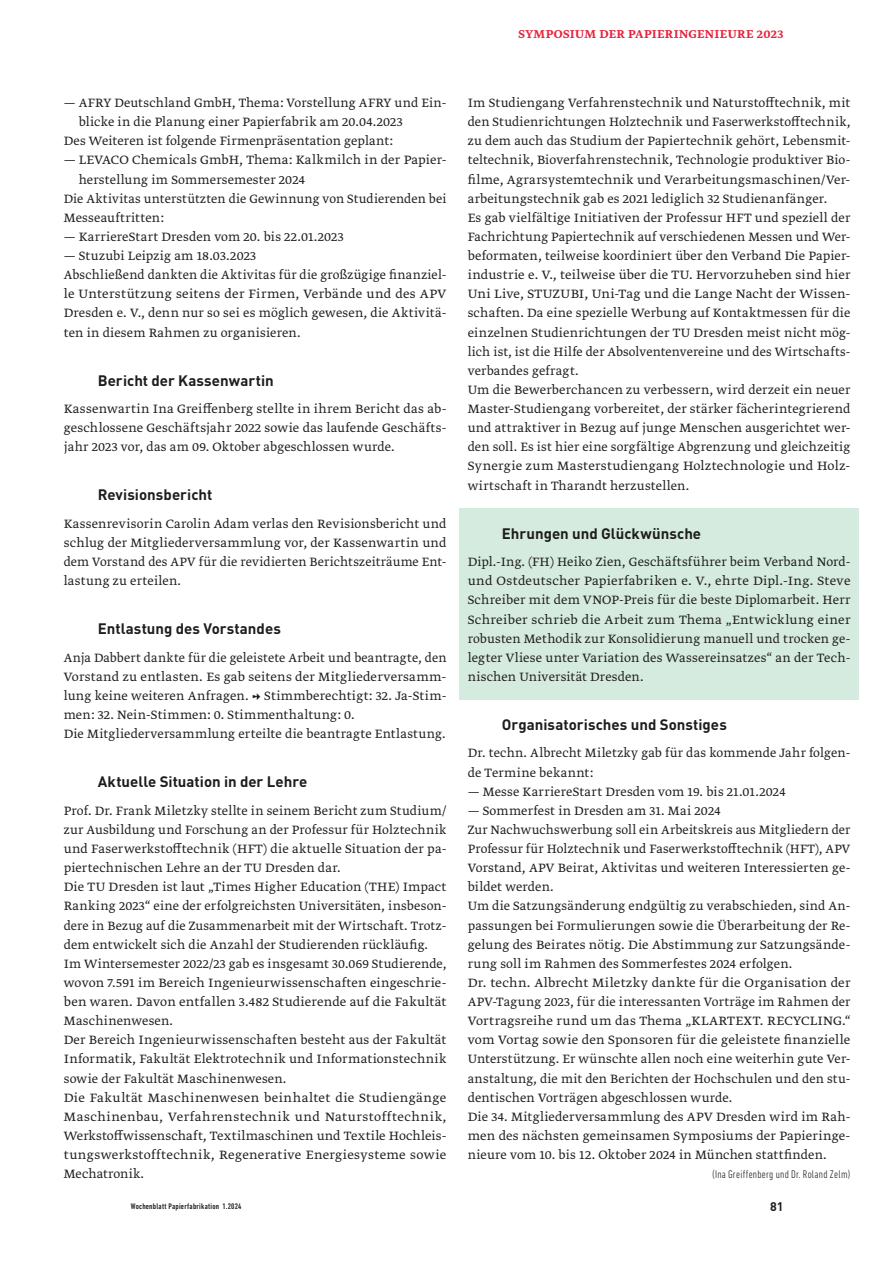
<style>
.page{position:relative;width:893px;height:1263px;background:#fff}
.page>*{position:absolute;margin:0;border:0;box-sizing:border-box;transform-origin:0 0}
.t1{font:700 15px "DIN Pro";color:#1d1d1b}
.t2{font:300 14.25px/19.2px "Greta Text Std";letter-spacing:.015em;color:#1d1d1b}
.t3{font:500 13.5px "Greta Text Std";letter-spacing:.025em;color:#e6233d}
.t4{font:700 12.3px "DIN Pro";color:#1d1d1b}
.t5{font:300 condensed 11.25px "DIN Next LT Pro";letter-spacing:.025em;color:#1d1d1b}
.t6{font:500 condensed 8.25px "DIN Next LT Pro";letter-spacing:.03em;color:#1d1d1b}
</style>
<div class="page">
<div style="left:459px;top:509px;width:400px;height:191px;background:#d6ebe0"></div>
<p class="t3" style="left:518px;top:26px;width:267px">SYMPOSIUM DER PAPIERINGENIEURE 2023</p>
<p class="t2" style="left:64px;top:94px;width:384px">— AFRY Deutschland GmbH, Thema: Vorstellung AFRY und Ein-</p>
<p class="t2" style="left:79px;top:113px;width:325px">blicke in die Planung einer Papierfabrik am 20.04.2023</p>
<p class="t2" style="left:64px;top:132px;width:331px">Des Weiteren ist folgende Firmenpräsentation geplant:</p>
<p class="t2" style="left:64px;top:151px;width:384px">— LEVACO Chemicals GmbH, Thema: Kalkmilch in der Papier-</p>
<p class="t2" style="left:79px;top:170px;width:228px">herstellung im Sommersemester 2024</p>
<p class="t2" style="left:64px;top:190px;width:384px">Die Aktivitas unterstützten die Gewinnung von Studierenden bei</p>
<p class="t2" style="left:64px;top:209px;width:102px">Messeauftritten:</p>
<p class="t2" style="left:64px;top:228px;width:281px">— KarriereStart Dresden vom 20. bis 22.01.2023</p>
<p class="t2" style="left:64px;top:247px;width:384px">— Stuzubi Leipzig am 18.03.2023<br>Abschließend dankten die Aktivitas für die großzügige finanziel&shy;le Unterstützung seitens der Firmen, Verbände und des APV Dresden e. V., denn nur so sei es möglich gewesen, die Aktivitä&shy;ten in diesem Rahmen zu organisieren.</p>
<p class="t1" style="left:98px;top:368px;width:177px">Bericht der Kassenwartin</p>
<p class="t2" style="left:64px;top:400px;width:384px;text-align:justify">Kassenwartin Ina Greiffenberg stellte in ihrem Bericht das ab&shy;geschlossene Geschäftsjahr 2022 sowie das laufende Geschäfts&shy;jahr 2023 vor, das am 09. Oktober abgeschlossen wurde.</p>
<p class="t1" style="left:98px;top:482px;width:116px">Revisionsbericht</p>
<p class="t2" style="left:64px;top:515px;width:384px;text-align:justify">Kassenrevisorin Carolin Adam verlas den Revisionsbericht und schlug der Mitgliederversammlung vor, der Kassenwartin und dem Vorstand des APV für die revidierten Berichtszeiträume Ent&shy;lastung zu erteilen.</p>
<p class="t1" style="left:98px;top:616px;width:185px">Entlastung des Vorstandes</p>
<p class="t2" style="left:64px;top:649px;width:384px">Anja Dabbert dankte für die geleistete Arbeit und beantragte, den Vorstand zu entlasten. Es gab seitens der Mitgliederversamm&shy;lung keine weiteren Anfragen. → Stimmberechtigt: 32. Ja-Stim&shy;men: 32. Nein-Stimmen: 0. Stimmenthaltung: 0.<br>Die Mitgliederversammlung erteilte die beantragte Entlastung.</p>
<p class="t1" style="left:98px;top:769px;width:211px">Aktuelle Situation in der Lehre</p>
<p class="t2" style="left:64px;top:802px;width:384px">Prof. Dr. Frank Miletzky stellte in seinem Bericht zum Studium/ zur Ausbildung und Forschung an der Professur für Holztechnik und Faserwerkstofftechnik (HFT) die aktuelle Situation der pa&shy;piertechnischen Lehre an der TU Dresden dar.<br>Die TU Dresden ist laut „Times Higher Education (THE) Impact Ranking 2023“ eine der erfolgreichsten Universitäten, insbeson&shy;dere in Bezug auf die Zusammenarbeit mit der Wirtschaft. Trotz&shy;dem entwickelt sich die Anzahl der Studierenden rückläufig.<br>Im Wintersemester 2022/23 gab es insgesamt 30.069 Studierende, wovon 7.591 im Bereich Ingenieurwissenschaften eingeschrie&shy;ben waren. Davon entfallen 3.482 Studierende auf die Fakultät Maschinenwesen.<br>Der Bereich Ingenieurwissenschaften besteht aus der Fakultät Informatik, Fakultät Elektrotechnik und Informationstechnik sowie der Fakultät Maschinenwesen.<br>Die Fakultät Maschinenwesen beinhaltet die Studiengänge Maschinenbau, Verfahrenstechnik und Naturstofftechnik, Werkstoffwissenschaft, Textilmaschinen und Textile Hochleis&shy;tungswerkstofftechnik, Regenerative Energiesysteme sowie Mechatronik.</p>
<p class="t2" style="left:468px;top:94px;width:384px">Im Studiengang Verfahrenstechnik und Naturstofftechnik, mit den Studienrichtungen Holztechnik und Faserwerkstofftechnik, zu dem auch das Studium der Papiertechnik gehört, Lebensmit&shy;teltechnik, Bioverfahrenstechnik, Technologie produktiver Bio&shy;filme, Agrarsystemtechnik und Verarbeitungsmaschinen/Ver&shy;arbeitungstechnik gab es 2021 lediglich 32 Studienanfänger.<br>Es gab vielfältige Initiativen der Professur HFT und speziell der Fachrichtung Papiertechnik auf verschiedenen Messen und Wer&shy;beformaten, teilweise koordiniert über den Verband Die Papier&shy;industrie e. V., teilweise über die TU. Hervorzuheben sind hier Uni Live, STUZUBI, Uni-Tag und die Lange Nacht der Wissen&shy;schaften. Da eine spezielle Werbung auf Kontaktmessen für die einzelnen Studienrichtungen der TU Dresden meist nicht mög&shy;lich ist, ist die Hilfe der Absolventenvereine und des Wirtschafts&shy;verbandes gefragt.<br>Um die Bewerberchancen zu verbessern, wird derzeit ein neuer Master-Studiengang vorbereitet, der stärker fächerintegrierend und attraktiver in Bezug auf junge Menschen ausgerichtet wer&shy;den soll. Es ist hier eine sorgfältige Abgrenzung und gleichzeitig Synergie zum Masterstudiengang Holztechnologie und Holz&shy;wirtschaft in Tharandt herzustellen.</p>
<p class="t1" style="left:502px;top:521px;width:201px">Ehrungen und Glückwünsche</p>
<p class="t2" style="left:468px;top:553px;width:384px;text-align:justify">Dipl.-Ing. (FH) Heiko Zien, Geschäftsführer beim Verband Nord&shy;und Ostdeutscher Papierfabriken e. V., ehrte Dipl.-Ing. Steve Schreiber mit dem VNOP-Preis für die beste Diplomarbeit. Herr Schreiber schrieb die Arbeit zum Thema „Entwicklung einer robusten Methodik zur Konsolidierung manuell und trocken ge&shy;legter Vliese unter Variation des Wassereinsatzes“ an der Tech&shy;nischen Universität Dresden.</p>
<p class="t1" style="left:502px;top:712px;width:227px">Organisatorisches und Sonstiges</p>
<p class="t2" style="left:468px;top:744px;width:384px">Dr. techn. Albrecht Miletzky gab für das kommende Jahr folgen&shy;de Termine bekannt:</p>
<p class="t2" style="left:468px;top:782px;width:319px">— Messe KarriereStart Dresden vom 19. bis 21.01.2024</p>
<p class="t2" style="left:468px;top:802px;width:384px">— Sommerfest in Dresden am 31. Mai 2024<br>Zur Nachwuchswerbung soll ein Arbeitskreis aus Mitgliedern der Professur für Holztechnik und Faserwerkstofftechnik (HFT), APV Vorstand, APV Beirat, Aktivitas und weiteren Interessierten ge&shy;bildet werden.<br>Um die Satzungsänderung endgültig zu verabschieden, sind An&shy;passungen bei Formulierungen sowie die Überarbeitung der Re&shy;gelung des Beirates nötig. Die Abstimmung zur Satzungsände&shy;rung soll im Rahmen des Sommerfestes 2024 erfolgen.<br>Dr. techn. Albrecht Miletzky dankte für die Organisation der APV-Tagung 2023, für die interessanten Vorträge im Rahmen der Vortragsreihe rund um das Thema „KLARTEXT. RECYCLING.“ vom Vortag sowie den Sponsoren für die geleistete finanzielle Unterstützung. Er wünschte allen noch eine weiterhin gute Ver&shy;anstaltung, die mit den Berichten der Hochschulen und den stu&shy;dentischen Vorträgen abgeschlossen wurde.<br>Die 34. Mitgliederversammlung des APV Dresden wird im Rah&shy;men des nächsten gemeinsamen Symposiums der Papieringe&shy;nieure vom 10. bis 12. Oktober 2024 in München stattfinden.</p>
<p class="t5" style="left:712px;top:1168px;width:140px">(Ina Greiffenberg und Dr. Roland Zelm)</p>
<p class="t6" style="left:131px;top:1201px;width:112px">Wochenblatt Papierfabrikation 1.2024</p>
<p class="t4" style="left:770px;top:1196px;width:15px">81</p>
</div>
